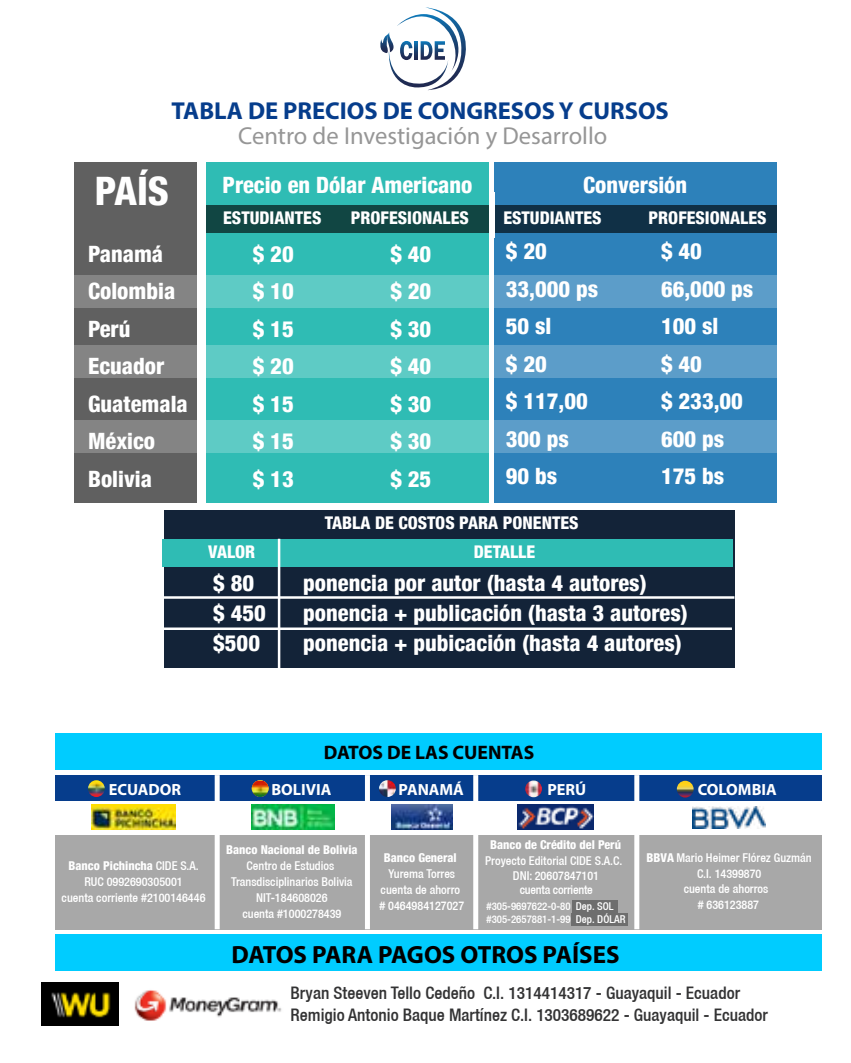
<style>
.page{position:relative;width:851px;height:1063px;background:#fff}
.page>*{position:absolute;margin:0;border:0;box-sizing:border-box;transform-origin:0 0}
.t1{font:800 condensed 39.25px "Helvetica 87";color:#fff}
.t2{font:700 25px "Myriad Pro";color:#000}
.t3{font:700 24.5px "Myriad Pro";color:#063d8c}
.t4{font:24.5px "Myriad Pro";color:#969696}
.t5{font:800 condensed 22.5px/37.5px "Helvetica 87";color:#fff}
.t6{font:700 19.5px "Myriad Pro";color:#000}
.t7{font:800 condensed 17.5px "Helvetica 87";color:#fff}
.t8{font:500 condensed 17.25px/22.5px "Helvetica 67";color:#333334}
.t9{font:700 16.25px "Myriad Pro";color:#fff}
.t10{font:500 condensed 12.25px/15.8px "Helvetica 67";color:#fff;text-align:center}
.t11{font:800 condensed 12.25px "Helvetica 87";color:#fff}
.t12{font:500 condensed 10.75px/13px "Helvetica 67";color:#fff}
.s1{font-family:"Helvetica 67";font-weight:500}
.s2{font-family:"Helvetica 87";font-weight:800}
</style>
<div class="page">
<div style="left:55px;top:775px;width:766px;height:154px;background:#063d8c"></div>
<div style="left:55px;top:813px;width:766px;height:116px;background:#a8a8a8"></div>
<div style="left:571px;top:900px;width:46px;height:13px;background:#6e6e6e"></div>
<div style="left:571px;top:914px;width:57px;height:12px;background:#6e6e6e"></div>
<div style="left:55px;top:801px;width:766px;height:34px;background:#fff"></div>
<div style="left:55px;top:733px;width:766px;height:37px;background:#0cf"></div>
<div style="left:55px;top:935px;width:766px;height:36px;background:#0cf"></div>
<div style="left:215px;top:775px;width:5px;height:154px;background:#fff"></div>
<div style="left:365px;top:775px;width:5px;height:154px;background:#fff"></div>
<div style="left:473px;top:775px;width:5px;height:154px;background:#fff"></div>
<div style="left:634px;top:775px;width:5px;height:154px;background:#fff"></div>
<img style="left:379px;top:780px;width:17px;height:17px;border-radius:8px">
<img style="left:676px;top:781px;width:17px;height:17px;border-radius:8px">
<img style="left:525px;top:780px;width:17px;height:17px;border-radius:8px">
<img style="left:252px;top:781px;width:16px;height:16px">
<img style="left:88px;top:780px;width:17px;height:17px;border-radius:8px">
<img style="left:91px;top:805px;width:85px;height:24px">
<img style="left:251px;top:805px;width:83px;height:24px">
<img style="left:392px;top:805px;width:60px;height:24px">
<img style="left:517px;top:805px;width:76px;height:24px">
<img style="left:692px;top:807px;width:73px;height:22px">
<div style="left:74px;top:162px;width:122px;height:340px;background:#606060"></div>
<div style="left:164px;top:510px;width:570px;height:157px;background:#132338"></div>
<div style="left:163px;top:539px;width:570px;height:27px;background:#2fbcb4"></div>
<div style="left:206px;top:162px;width:283px;height:340px;background:#2fbcb4"></div>
<div style="left:494px;top:162px;width:282px;height:340px;background:#2d81ba"></div>
<div style="left:206px;top:205px;width:570px;height:27px;background:linear-gradient(to right,#124c43,#112b47)"></div>
<hr style="left:164px;top:596px;width:570px;height:3px;background:#fff">
<hr style="left:161px;top:628px;width:570px;height:2px;background:#fff">
<hr style="left:278px;top:539px;width:2px;height:151px;background:#fff">
<div style="left:489px;top:192px;width:5px;height:46px;background:#fff"></div>
<svg style="left:380px;top:7px;width:86px;height:84px"></svg>
<svg style="left:74px;top:275px;width:702px;height:33px;background:#67adbc"></svg>
<svg style="left:74px;top:345px;width:702px;height:33px;background:#67adbc"></svg>
<svg style="left:74px;top:420px;width:702px;height:32px;background:#67adbc"></svg>
<img style="left:41px;top:982px;width:77px;height:43px">
<img style="left:134px;top:990px;width:148px;height:31px">
<p class="t3" style="left:171px;top:97px;width:499px">TABLA DE PRECIOS DE CONGRESOS Y CURSOS</p>
<p class="t4" style="left:238px;top:120px;width:371px">Centro de Investigación y Desarrollo</p>
<h1 class="t1" style="left:95px;top:167px;width:76px">PAÍS</h1>
<p class="t5" style="left:222px;top:165px;width:251px">Precio en Dólar Americano</p>
<p class="t5" style="left:583px;top:165px;width:106px">Conversión</p>
<p class="t7" style="left:223px;top:207px;width:100px">ESTUDIANTES</p>
<p class="t7" style="left:351px;top:207px;width:119px">PROFESIONALES</p>
<p class="t7" style="left:503px;top:207px;width:100px">ESTUDIANTES</p>
<p class="t7" style="left:648px;top:207px;width:119px">PROFESIONALES</p>
<p class="t5" style="left:88px;top:235px;width:101px">Panamá<br>Colombia<br>Perú<br>Ecuador<br>Guatemala<br>México<br>Bolivia</p>
<p class="t5" style="left:253px;top:235px;width:42px;text-align:justify">$ 20 $ 10 $ 15 $ 20 $ 15 $ 15 $ 13</p>
<p class="t5" style="left:390px;top:235px;width:42px;text-align:justify">$ 40 $ 20 $ 30 $ 40 $ 30 $ 30 $ 25</p>
<p class="t5" style="left:506px;top:232px;width:94px">$ 20<br>33,000 ps<br>50 sl<br>$ 20<br>$ 117,00<br>300 ps<br>90 bs</p>
<p class="t5" style="left:661px;top:232px;width:94px">$ 40<br>66,000 ps<br>100 sl<br>$ 40<br>$ 233,00<br>600 ps<br>175 bs</p>
<p class="t7" style="left:325px;top:512px;width:255px">TABLA DE COSTOS PARA PONENTES</p>
<p class="t7" style="left:208px;top:541px;width:48px">VALOR</p>
<p class="t7" style="left:474px;top:541px;width:63px">DETALLE</p>
<p class="t5" style="left:213px;top:564px;width:42px">$ 80</p>
<p class="t5" style="left:303px;top:564px;width:345px">ponencia por autor (hasta 4 autores)</p>
<p class="t5" style="left:213px;top:594px;width:54px">$ 450</p>
<p class="t5" style="left:303px;top:594px;width:386px">ponencia + publicación (hasta 3 autores)</p>
<p class="t5" style="left:213px;top:624px;width:48px">$500</p>
<p class="t5" style="left:303px;top:624px;width:380px">ponencia + pubicación (hasta 4 autores)</p>
<p class="t6" style="left:323px;top:741px;width:212px">DATOS DE LAS CUENTAS</p>
<p class="t9" style="left:109px;top:780px;width:74px">ECUADOR</p>
<p class="t9" style="left:271px;top:780px;width:61px">BOLIVIA</p>
<p class="t9" style="left:398px;top:780px;width:67px">PANAMÁ</p>
<p class="t9" style="left:547px;top:780px;width:40px">PERÚ</p>
<p class="t9" style="left:697px;top:780px;width:80px">COLOMBIA</p>
<p class="t11" style="left:68px;top:858px;width:131px">Banco Pichincha <span class="s1">CIDE S.A.</span></p>
<p class="t10" style="left:62px;top:874px;width:145px">RUC 0992690305001<br>cuenta corriente #2100146446</p>
<p class="t11" style="left:226px;top:842px;width:133px">Banco Nacional de Bolivia</p>
<p class="t10" style="left:231px;top:858px;width:123px">Centro de Estudios<br>Transdisciplinarios Bolivia<br>NIT-184608026<br>cuenta #1000278439</p>
<p class="t11" style="left:384px;top:850px;width:74px">Banco General</p>
<p class="t10" style="left:379px;top:866px;width:86px">Yurema Torres cuenta de ahorro # 0464984127027</p>
<p class="t11" style="left:490px;top:838px;width:132px">Banco de Crédito del Perú</p>
<p class="t10" style="left:485px;top:854px;width:139px;line-height:14.2px">Proyecto Editorial CIDE S.A.C.<br>DNI: 20607847101<br>cuenta corriente</p>
<p class="t12" style="left:486px;top:900px;width:141px">#305-9697622-0-80 Dep. SOL #305-2657881-1-99 Dep. DÓLAR</p>
<p class="t2" style="left:231px;top:940px;width:389px">DATOS PARA PAGOS OTROS PAÍSES</p>
<p class="t10" style="left:646px;top:849px;width:166px"><span class="s2">BBVA</span> Mario Heimer Flórez Guzmán<br>C.I. 14399870<br>cuenta de ahorros<br># 636123887</p>
<p class="t8" style="left:290px;top:981px;width:479px">Bryan Steeven Tello Cedeño C.I. 1314414317 - Guayaquil - Ecuador<br>Remigio Antonio Baque Martínez C.I. 1303689622 - Guayaquil - Ecuador</p>
</div>
